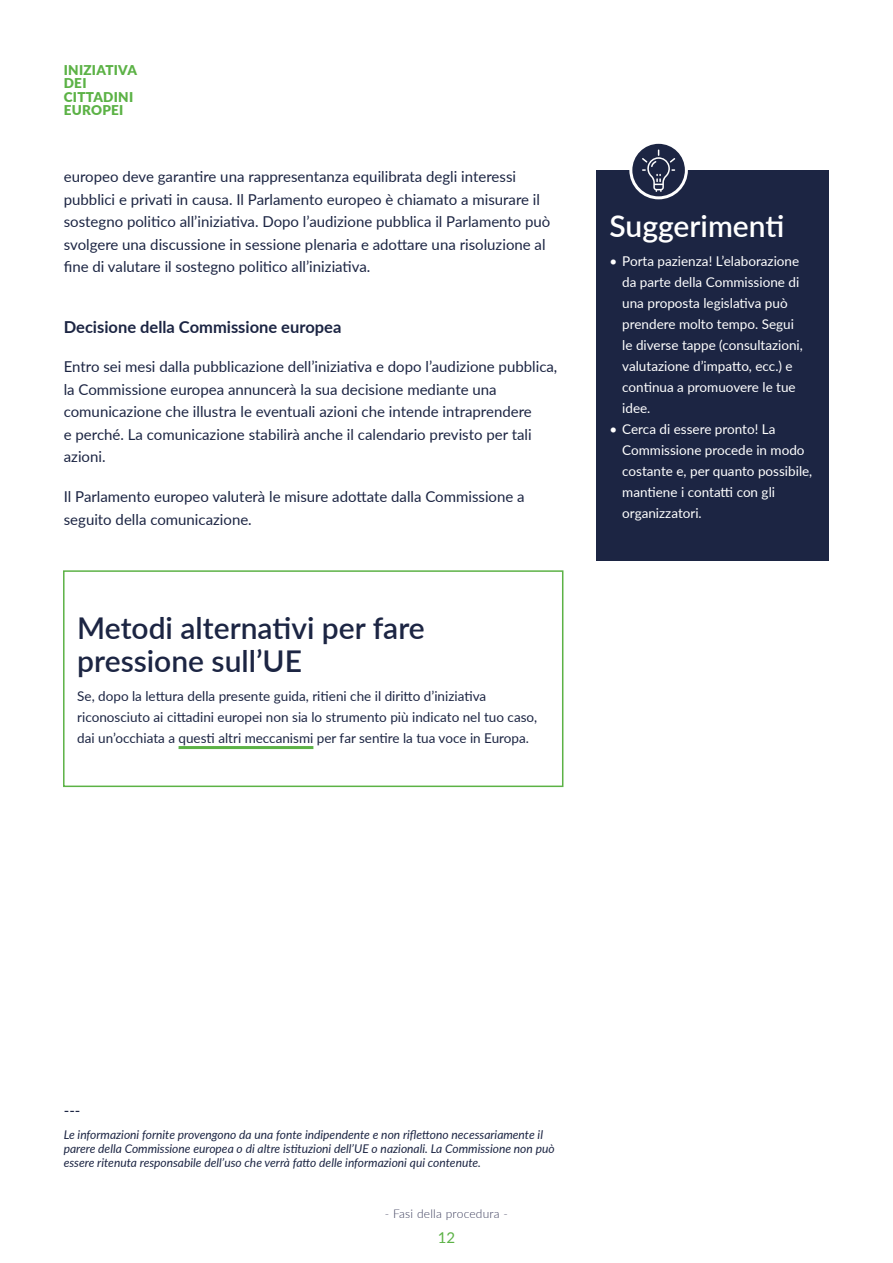
<style>
.page{position:relative;width:893px;height:1263px;background:#fff}
.page>*{position:absolute;margin:0;border:0;box-sizing:border-box;transform-origin:0 0}
.t1{font:600 30px/33px "Lato";color:#1c2543}
.t2{font:600 30px "Lato";color:#fff}
.t3{font:700 16.5px "Lato";color:#1c2543}
.t4{font:15px/22.5px "Lato";color:#1c2543}
.t5{font:15px "Lato";color:#5cb246}
.t6{font:13.5px/21px "Lato";color:#fff}
.t7{font:13.5px/21px "Lato";color:#1c2543}
.t8{font:900 13.5px/13.5px "Lato";letter-spacing:.02em;color:#5cb246}
.t9{font:italic 12px/14.4px "Lato";color:#1c2543}
.t10{font:300 12px "Lato";letter-spacing:.02em;color:#3c3e5c}
</style>
<div class="page">
<div style="left:597px;top:170px;width:232px;height:391px;background:#1c2543"></div>
<hr style="left:179px;top:746px;width:134px;height:3px;background:#5cb246">
<div style="left:63px;top:570px;width:500px;height:217px;border:2px solid #5cb246"></div>
<svg style="left:631px;top:142px;width:55px;height:56px"></svg>
<div style="left:629px;top:141px;width:59px;height:58px;border:3px solid #fff;border-radius:50%"></div>
<svg style="left:642px;top:149px;width:33px;height:43px"></svg>
<p class="t8" style="left:64px;top:62px;width:75px">INIZIATIVA<br>DEI<br>CITTADINI<br>EUROPEI</p>
<p class="t4" style="left:64px;top:165px;width:488px">europeo deve garantire una rappresentanza equilibrata degli interessi pubblici e privati in causa. Il Parlamento europeo è chiamato a misurare il sostegno politico all’iniziativa. Dopo l’audizione pubblica il Parlamento può svolgere una discussione in sessione plenaria e adottare una risoluzione al fine di valutare il sostegno politico all’iniziativa.</p>
<p class="t3" style="left:64px;top:315px;width:279px">Decisione della Commissione europea</p>
<p class="t4" style="left:64px;top:355px;width:495px">Entro sei mesi dalla pubblicazione dell’iniziativa e dopo l’audizione pubblica, la Commissione europea annuncerà la sua decisione mediante una comunicazione che illustra le eventuali azioni che intende intraprendere<br>e perché. La comunicazione stabilirà anche il calendario previsto per tali azioni.</p>
<p class="t4" style="left:64px;top:485px;width:462px">Il Parlamento europeo valuterà le misure adottate dalla Commissione a seguito della comunicazione.</p>
<h1 class="t1" style="left:77px;top:610px;width:349px">Metodi alternativi per fare pressione sull’UE</h1>
<p class="t7" style="left:77px;top:685px;width:461px">Se, dopo la lettura della presente guida, ritieni che il diritto d’iniziativa riconosciuto ai cittadini europei non sia lo strumento più indicato nel tuo caso, dai un’occhiata a questi altri meccanismi per far sentire la tua voce in Europa.</p>
<h1 class="t2" style="left:609px;top:204px;width:176px">Suggerimenti</h1>
<p class="t6" style="left:622px;top:250px;width:182px;text-indent:-13px">• Porta pazienza! L’elaborazione da parte della Commissione di una proposta legislativa può prendere molto tempo. Segui le diverse tappe (consultazioni, valutazione d’impatto, ecc.) e continua a promuovere le tue idee.</p>
<p class="t6" style="left:622px;top:418px;width:192px;text-indent:-13px">• Cerca di essere pronto! La<br>Commissione procede in modo costante e, per quanto possibile, mantiene i contatti con gli organizzatori.</p>
<p class="t4" style="left:64px;top:1098px;width:18px">---</p>
<p class="t9" style="left:64px;top:1126px;width:492px">Le informazioni fornite provengono da una fonte indipendente e non riflettono necessariamente il parere della Commissione europea o di altre istituzioni dell’UE o nazionali. La Commissione non può essere ritenuta responsabile dell’uso che verrà fatto delle informazioni qui contenute.</p>
<p class="t10" style="left:385px;top:1206px;width:124px">- Fasi della procedura -</p>
<p class="t5" style="left:438px;top:1227px;width:19px">12</p>
</div>
